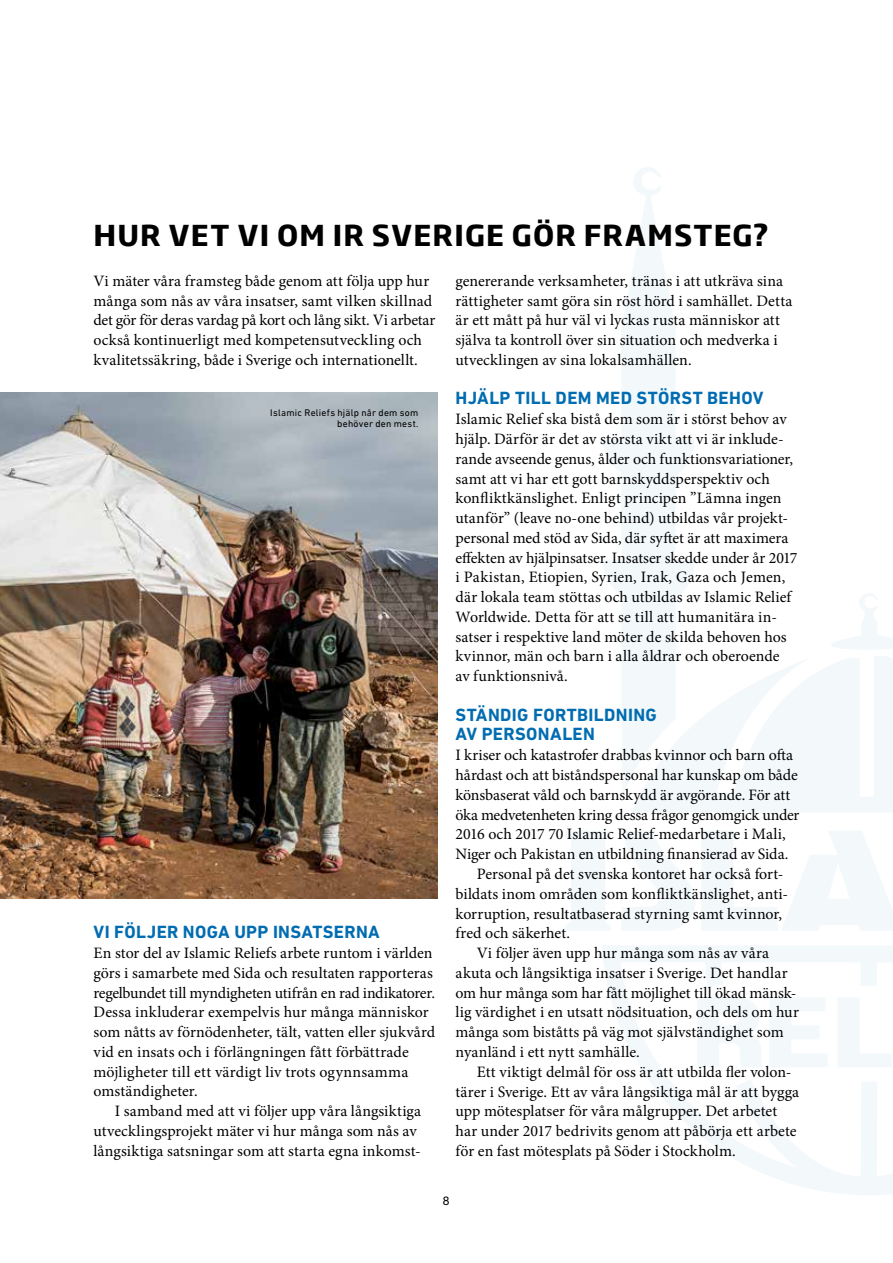
<style>
.page{position:relative;width:893px;height:1263px;background:#fff}
.page>*{position:absolute;margin:0;border:0;box-sizing:border-box;transform-origin:0 0}
.t1{font:700 28.5px "Soho Gothic Pro";letter-spacing:.04em;color:#000}
.t2{font:700 18px/19.5px "DIN Next LT Pro";letter-spacing:.02em;color:#006cb1}
.t3{font:15.9px/19.8px "Minion Pro";color:#000}
.t4{font:15.9px "Minion Pro";letter-spacing:-.02em;color:#000}
.t5{font:15.9px "Minion Pro";letter-spacing:.02em;color:#000}
.t6{font:12px "Helvetica Neue";color:#000}
.t7{font:9.75px/11.2px "DIN Next LT Pro";letter-spacing:.03em;color:#000;text-align:right}
</style>
<div class="page">
<svg style="left:603px;top:167px;width:91px;height:629px"></svg>
<svg style="left:602px;top:946px;width:291px;height:249px"></svg>
<svg style="left:697px;top:997px;width:196px;height:70px"></svg>
<svg style="left:565px;top:831px;width:46px;height:100px"></svg>
<svg style="left:622px;top:831px;width:271px;height:100px"></svg>
<svg style="left:631px;top:592px;width:262px;height:220px"></svg>
<img style="left:0;top:393px;width:438px;height:506px">
<h1 class="t1" style="left:94px;top:213px;width:677px">HUR VET VI OM IR SVERIGE GÖR FRAMSTEG?</h1>
<p class="t3" style="left:94px;top:271px;width:343px">Vi mäter våra framsteg både genom att följa upp hur många som nås av våra insatser, samt vilken skillnad det gör för deras vardag på kort och lång sikt. Vi arbetar också kontinuerligt med kompetensutveckling och kvalitetssäkring, både i Sverige och internationellt.</p>
<p class="t3" style="left:455px;top:271px;width:338px">genererande verksamheter, tränas i att utkräva sina rättigheter samt göra sin röst hörd i samhället. Detta är ett mått på hur väl vi lyckas rusta människor att själva ta kontroll över sin situation och medverka i utvecklingen av sina lokalsamhällen.</p>
<p class="t2" style="left:455px;top:388px;width:310px">HJÄLP TILL DEM MED STÖRST BEHOV</p>
<p class="t3" style="left:455px;top:409px;width:344px">Islamic Relief ska bistå dem som är i störst behov av hjälp. Därför är det av största vikt att vi är inklude&shy;rande avseende genus, ålder och funktionsvariationer, samt att vi har ett gott barnskyddsperspektiv och konfliktkänslighet. Enligt principen ”Lämna ingen utanför” (leave no-one behind) utbildas vår projekt&shy;personal med stöd av Sida, där syftet är att maximera effekten av hjälpinsatser. Insatser skedde under år 2017 i Pakistan, Etiopien, Syrien, Irak, Gaza och Jemen, där lokala team stöttas och utbildas av Islamic Relief Worldwide. Detta för att se till att humanitära in&shy;satser i respektive land möter de skilda behoven hos kvinnor, män och barn i alla åldrar och oberoende av funktionsnivå.</p>
<p class="t2" style="left:455px;top:705px;width:203px">STÄNDIG FORTBILDNING<br>AV PERSONALEN</p>
<p class="t3" style="left:455px;top:745px;width:339px">I kriser och katastrofer drabbas kvinnor och barn ofta</p>
<p class="t3" style="left:455px;top:765px;width:344px">hårdast och att biståndspersonal har kunskap om både</p>
<p class="t3" style="left:455px;top:785px;width:336px">könsbaserat våld och barnskydd är avgörande. För att</p>
<p class="t4" style="left:455px;top:804px;width:345px">öka medvetenheten kring dessa frågor genomgick under</p>
<p class="t3" style="left:455px;top:824px;width:332px">2016 och 2017 70 Islamic Relief-medarbetare i Mali,</p>
<p class="t3" style="left:455px;top:844px;width:334px">Niger och Pakistan en utbildning finansierad av Sida.</p>
<p class="t3" style="left:477px;top:864px;width:308px">Personal på det svenska kontoret har också fort-</p>
<p class="t3" style="left:455px;top:884px;width:334px">bildats inom områden som konfliktkänslighet, anti-</p>
<p class="t3" style="left:455px;top:904px;width:328px">korruption, resultatbaserad styrning samt kvinnor,</p>
<p class="t3" style="left:455px;top:923px;width:116px">fred och säkerhet.</p>
<p class="t3" style="left:477px;top:943px;width:294px">Vi följer även upp hur många som nås av våra</p>
<p class="t3" style="left:455px;top:963px;width:334px">akuta och långsiktiga insatser i Sverige. Det handlar</p>
<p class="t3" style="left:455px;top:983px;width:343px">om hur många som har fått möjlighet till ökad mänsk-</p>
<p class="t3" style="left:455px;top:1002px;width:345px">lig värdighet i en utsatt nödsituation, och dels om hur</p>
<p class="t3" style="left:455px;top:1022px;width:330px">många som biståtts på väg mot självständighet som</p>
<p class="t5" style="left:455px;top:1041px;width:186px">nyanländ i ett nytt samhälle.</p>
<p class="t3" style="left:477px;top:1062px;width:316px">Ett viktigt delmål för oss är att utbilda fler volon-</p>
<p class="t3" style="left:455px;top:1081px;width:345px">tärer i Sverige. Ett av våra långsiktiga mål är att bygga</p>
<p class="t3" style="left:455px;top:1101px;width:323px">upp mötesplatser för våra målgrupper. Det arbetet</p>
<p class="t3" style="left:455px;top:1121px;width:343px">har under 2017 bedrivits genom att påbörja ett arbete</p>
<p class="t3" style="left:455px;top:1141px;width:282px">för en fast mötesplats på Söder i Stockholm.</p>
<p class="t7" style="left:270px;top:407px;width:150px">Islamic Reliefs hjälp når dem som behöver den mest.</p>
<p class="t2" style="left:94px;top:922px;width:288px">VI FÖLJER NOGA UPP INSATSERNA</p>
<p class="t3" style="left:94px;top:943px;width:343px">En stor del av Islamic Reliefs arbete runtom i världen görs i samarbete med Sida och resultaten rapporteras regelbundet till myndigheten utifrån en rad indikatorer.<br>Dessa inkluderar exempelvis hur många människor som nåtts av förnödenheter, tält, vatten eller sjukvård vid en insats och i förlängningen fått förbättrade möjligheter till ett värdigt liv trots ogynnsamma omständigheter.</p>
<p class="t3" style="left:94px;top:1101px;width:329px;text-indent:21px">I samband med att vi följer upp våra långsiktiga utvecklingsprojekt mäter vi hur många som nås av långsiktiga satsningar som att starta egna inkomst-</p>
<p class="t6" style="left:443px;top:1193px;width:8px">8</p>
</div>
